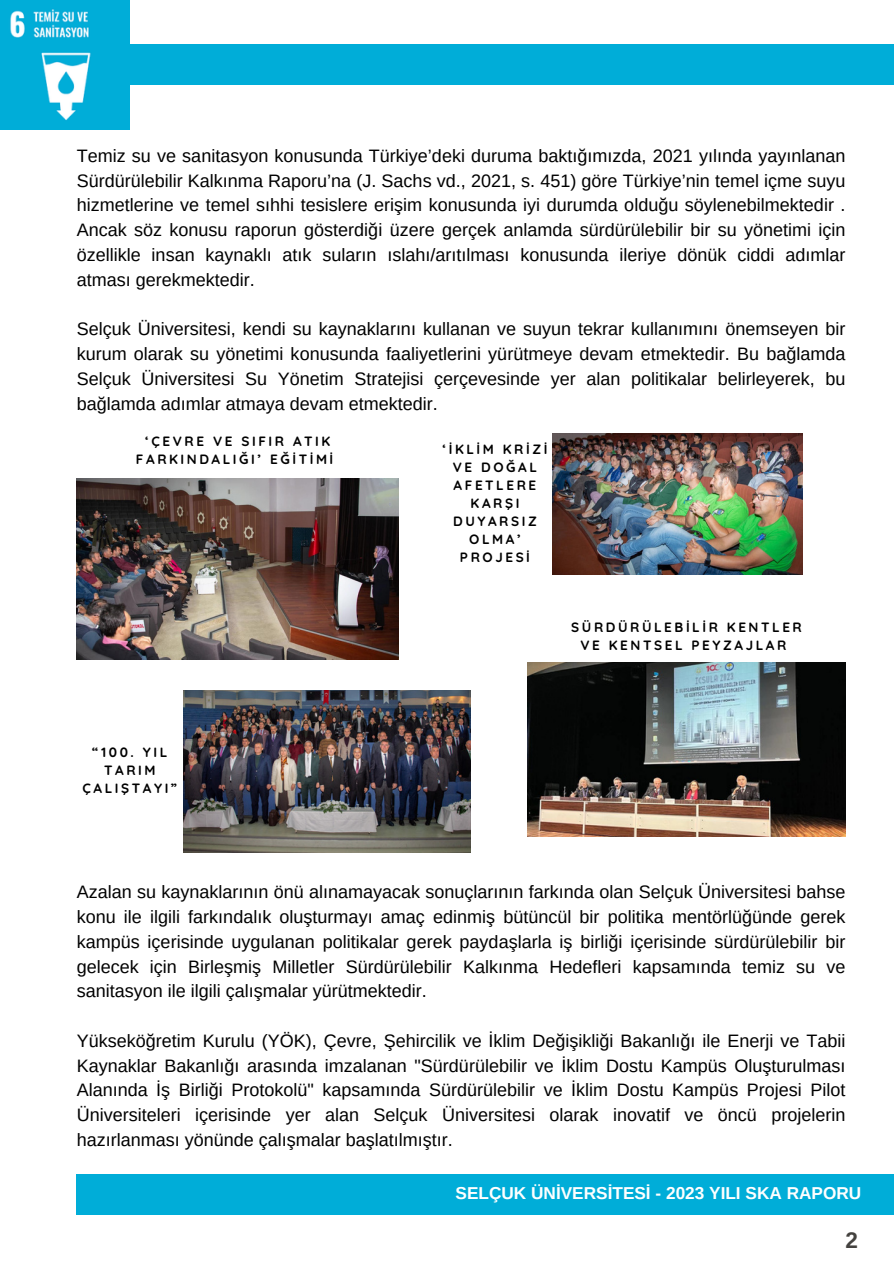
<style>
.page{position:relative;width:894px;height:1264px;background:#fff}
.page>*{position:absolute;margin:0;border:0;box-sizing:border-box;transform-origin:0 0}
.t1{font:700 22.5px "Arimo";color:#44423f}
.t2{font:18px/24.8px "Arimo";color:#000;text-align:justify}
.t3{font:700 17.25px "Arimo";color:#feffff}
.t4{font:700 13.5px/18px "Quicksand";letter-spacing:.19em;color:#000;text-align:center}
</style>
<div class="page">
<div style="left:77px;top:1174px;width:816px;height:40px;background:#00add8"></div>
<div style="left:110px;top:44px;width:783px;height:40px;background:#00add8"></div>
<img style="left:0;top:0;width:129px;height:129px">
<img style="left:77px;top:478px;width:321px;height:181px">
<img style="left:527px;top:662px;width:318px;height:174px">
<img style="left:552px;top:433px;width:250px;height:141px">
<img style="left:183px;top:690px;width:287px;height:162px">
<p class="t2" style="left:77px;top:143px;width:770px">Temiz su ve sanitasyon konusunda Türkiye’deki duruma baktığımızda, 2021 yılında yayınlanan Sürdürülebilir Kalkınma Raporu’na (J. Sachs vd., 2021, s. 451) göre Türkiye’nin temel içme suyu hizmetlerine ve temel sıhhi tesislere erişim konusunda iyi durumda olduğu söylenebilmektedir .<br>Ancak söz konusu raporun gösterdiği üzere gerçek anlamda sürdürülebilir bir su yönetimi için özellikle insan kaynaklı atık suların ıslahı/arıtılması konusunda ileriye dönük ciddi adımlar atması gerekmektedir.</p>
<p class="t2" style="left:77px;top:316px;width:770px">Selçuk Üniversitesi, kendi su kaynaklarını kullanan ve suyun tekrar kullanımını önemseyen bir kurum olarak su yönetimi konusunda faaliyetlerini yürütmeye devam etmektedir. Bu bağlamda Selçuk Üniversitesi Su Yönetim Stratejisi çerçevesinde yer alan politikalar belirleyerek, bu bağlamda adımlar atmaya devam etmektedir.</p>
<p class="t4" style="left:136px;top:432px;width:199px">‘ÇEVRE VE SIFIR ATIK<br>FARKINDALIĞI’ EĞİTİMİ</p>
<p class="t4" style="left:82px;top:743px;width:96px">“100. YIL<br>TARIM<br>ÇALIŞTAYI”</p>
<p class="t4" style="left:442px;top:440px;width:106px">‘İKLİM KRİZİ<br>VE DOĞAL<br>AFETLERE<br>KARŞI<br>DUYARSIZ<br>OLMA’<br>PROJESİ</p>
<p class="t4" style="left:571px;top:618px;width:232px">SÜRDÜRÜLEBİLİR KENTLER<br>VE KENTSEL PEYZAJLAR</p>
<h2 class="t2" style="left:77px;top:879px;width:770px">Azalan su kaynaklarının önü alınamayacak sonuçlarının farkında olan Selçuk Üniversitesi bahse konu ile ilgili farkındalık oluşturmayı amaç edinmiş bütüncül bir politika mentörlüğünde gerek kampüs içerisinde uygulanan politikalar gerek paydaşlarla iş birliği içerisinde sürdürülebilir bir gelecek için Birleşmiş Milletler Sürdürülebilir Kalkınma Hedefleri kapsamında temiz su ve sanitasyon ile ilgili çalışmalar yürütmektedir.</h2>
<h2 class="t2" style="left:77px;top:1028px;width:770px">Yükseköğretim Kurulu (YÖK), Çevre, Şehircilik ve İklim Değişikliği Bakanlığı ile Enerji ve Tabii Kaynaklar Bakanlığı arasında imzalanan "Sürdürülebilir ve İklim Dostu Kampüs Oluşturulması Alanında İş Birliği Protokolü" kapsamında Sürdürülebilir ve İklim Dostu Kampüs Projesi Pilot Üniversiteleri içerisinde yer alan Selçuk Üniversitesi olarak inovatif ve öncü projelerin hazırlanması yönünde çalışmalar başlatılmıştır.</h2>
<p class="t3" style="left:455px;top:1182px;width:407px">SELÇUK ÜNİVERSİTESİ - 2023 YILI SKA RAPORU</p>
<p class="t1" style="left:845px;top:1227px;width:14px">2</p>
</div>
